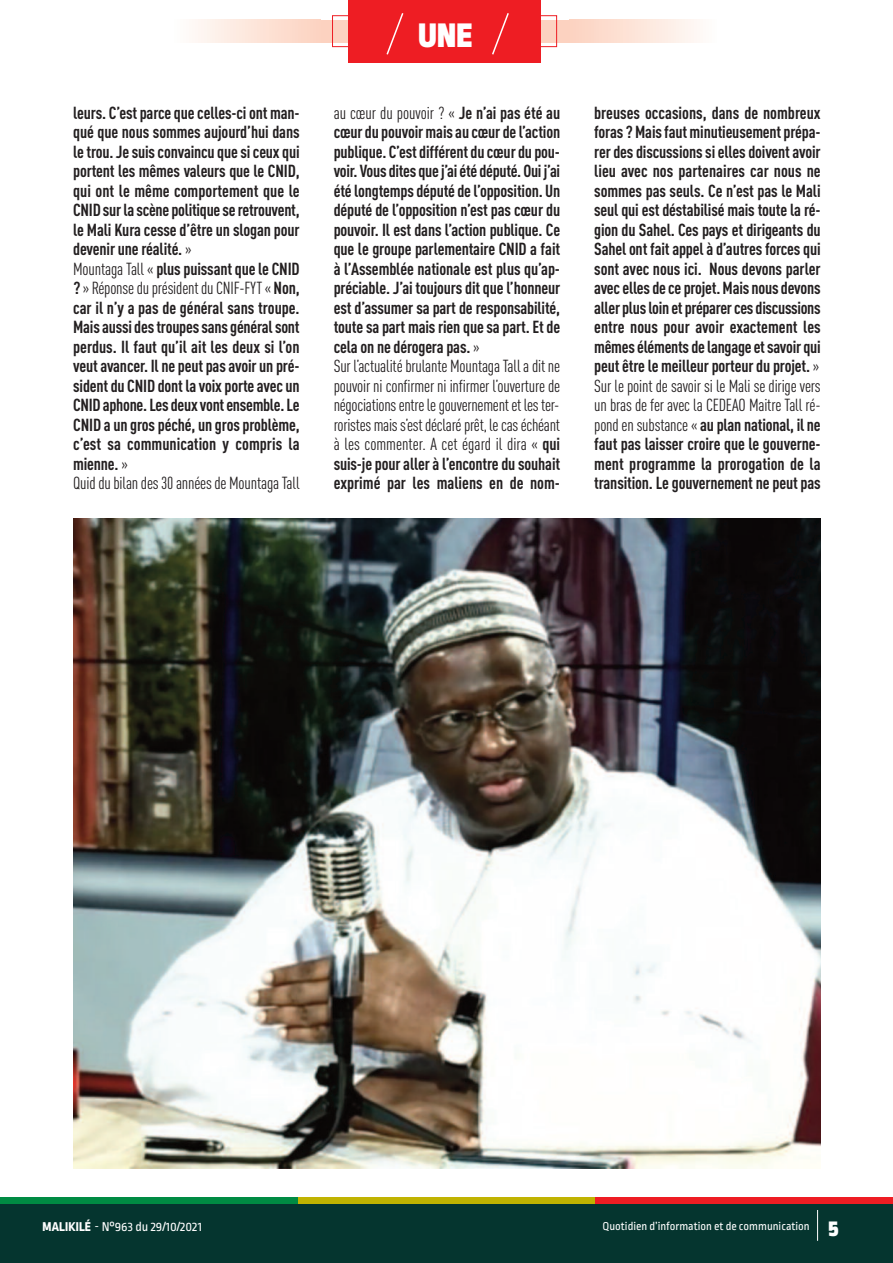
<style>
.page{position:relative;width:893px;height:1263px;background:#fff}
.page>*{position:absolute;margin:0;border:0;box-sizing:border-box;transform-origin:0 0}
.t1{font:900 36px "Ropa Sans Pro";color:#fff}
.t2{font:700 condensed 17.25px/19.5px "DIN Pro";letter-spacing:-.01em;color:#231f20}
.t3{font:13.5px "Ropa Sans Pro";color:#fff}
.t4{font:12px "Ropa Sans Pro";color:#fff}
.s1{font-weight:400}
.s2{font-weight:800}
.s3{font-weight:900;font-size:24px}
</style>
<div class="page">
<div style="left:0;top:1203px;width:893px;height:60px;background:#05352f"></div>
<div style="left:0;top:1197px;width:298px;height:6px;background:#008b43"></div>
<div style="left:298px;top:1197px;width:297px;height:6px;background:#c0b301"></div>
<div style="left:595px;top:1197px;width:298px;height:6px;background:#ee1d23"></div>
<hr style="left:817px;top:1210px;width:1px;height:31px;background:#fff">
<div style="left:320px;top:20px;width:249px;height:23px;background:#fcd2c0"></div>
<div style="left:173px;top:20px;width:147px;height:23px;background:linear-gradient(to right,#fefefd,#fcd2c0)"></div>
<div style="left:569px;top:20px;width:147px;height:23px;background:linear-gradient(to right,#fcd1bf,#fefdfb)"></div>
<div style="left:332px;top:15px;width:225px;height:32px;border:1px solid #ee1d23"></div>
<div style="left:348px;top:0;width:193px;height:63px;background:#ee1d23"></div>
<svg style="left:386px;top:13px;width:18px;height:42px"></svg>
<svg style="left:492px;top:13px;width:17px;height:42px"></svg>
<img style="left:73px;top:518px;width:748px;height:651px">
<h1 class="t1" style="left:418px;top:23px;width:56px">UNE</h1>
<p class="t2" style="left:73px;top:104px;width:228px">leurs. C’est parce que celles-ci ont man&shy;qué que nous sommes aujourd’hui dans letrou.Jesuisconvaincu quesiceux qui portent les mêmes valeurs que le CNID, qui ont le même comportement que le CNID surlascène politiqueseretrouvent, le Mali Kura cesse d’être un slogan pour devenir une réalité. <span class="s1">»<br>Mountaga Tall «</span> plus puissant que le CNID ? <span class="s1">» RéponseduprésidentduCNIF-FYT«</span> Non, car il n’y a pas de général sans troupe.<br>Maisaussi destroupessans généralsont perdus. Il faut qu’il ait les deux si l’on veut avancer. Il ne peut pas avoir un pré&shy;sident du CNID dont lavoix porteavec un CNID aphone.Les deuxvontensemble.Le CNID a un gros péché, un gros problème, c’est sa communication y compris la mienne. <span class="s1">»<br>Quid du bilan des 30 années de Mountaga Tall</span></p>
<p class="t2" style="left:334px;top:104px;width:228px"><span class="s1">au cœur du pouvoir ? «</span> Je n’ai pas été au cœur du pouvoirmaisau cœur del’action publique. C’est différent du cœur du pou&shy;voir. Vous dites quej’aiété député. Oui j’ai étélongtemps député del’opposition. Un député de l’opposition n’est pas cœur du pouvoir. Il est dans l’action publique. Ce que le groupe parlementaire CNID a fait à l’Assemblée nationale est plus qu’ap&shy;préciable. J’ai toujours dit que l’honneur est d’assumer sa part de responsabilité, toute sa part mais rien que sa part. Et de cela on ne dérogera pas. <span class="s1">»<br>Sur l’actualité brulante Mountaga Tall a dit ne pouvoir ni confirmer ni infirmer l’ouverture de négociationsentrelegouvernementet lester&shy;roristesmaiss’estdéclaréprêt, lecaséchéant à les commenter. A cet égard il dira «</span> qui suis-je pour aller à l’encontre du souhait exprimé par les maliens en de nom-</p>
<p class="t2" style="left:594px;top:104px;width:228px;text-align:justify">breuses occasions, dans de nombreux foras ?Maisfautminutieusement prépa&shy;rer des discussions si elles doivent avoir lieu avec nos partenaires car nous ne sommes pas seuls. Ce n’est pas le Mali seul qui est déstabilisé mais toute la ré&shy;gion du Sahel. Ces pays et dirigeants du Sahel ont fait appel à d’autres forces qui sont avec nous ici. Nous devons parler avecelles dece projet.Mais nous devons aller plusloin et préparerces discussions entre nous pour avoir exactement les mêmeséléments delangageetsavoir qui peut être le meilleur porteur du projet. <span class="s1">» Sur le point de savoir si le Mali se dirige vers un bras de fer avec la CEDEAO Maitre Tall ré&shy;pond en substance «</span> au plan national, il ne faut pas laisser croire que le gouverne&shy;ment programme la prorogation de la transition. Le gouvernement ne peut pas</p>
<p class="t3" style="left:43px;top:1222px;width:161px"><span class="s2">MALIKILé</span> - N°963 du 29/10/2021</p>
<p class="t4" style="left:603px;top:1222px;width:237px">Quotidien d’information et de communication <span class="s3">5</span></p>
</div>
